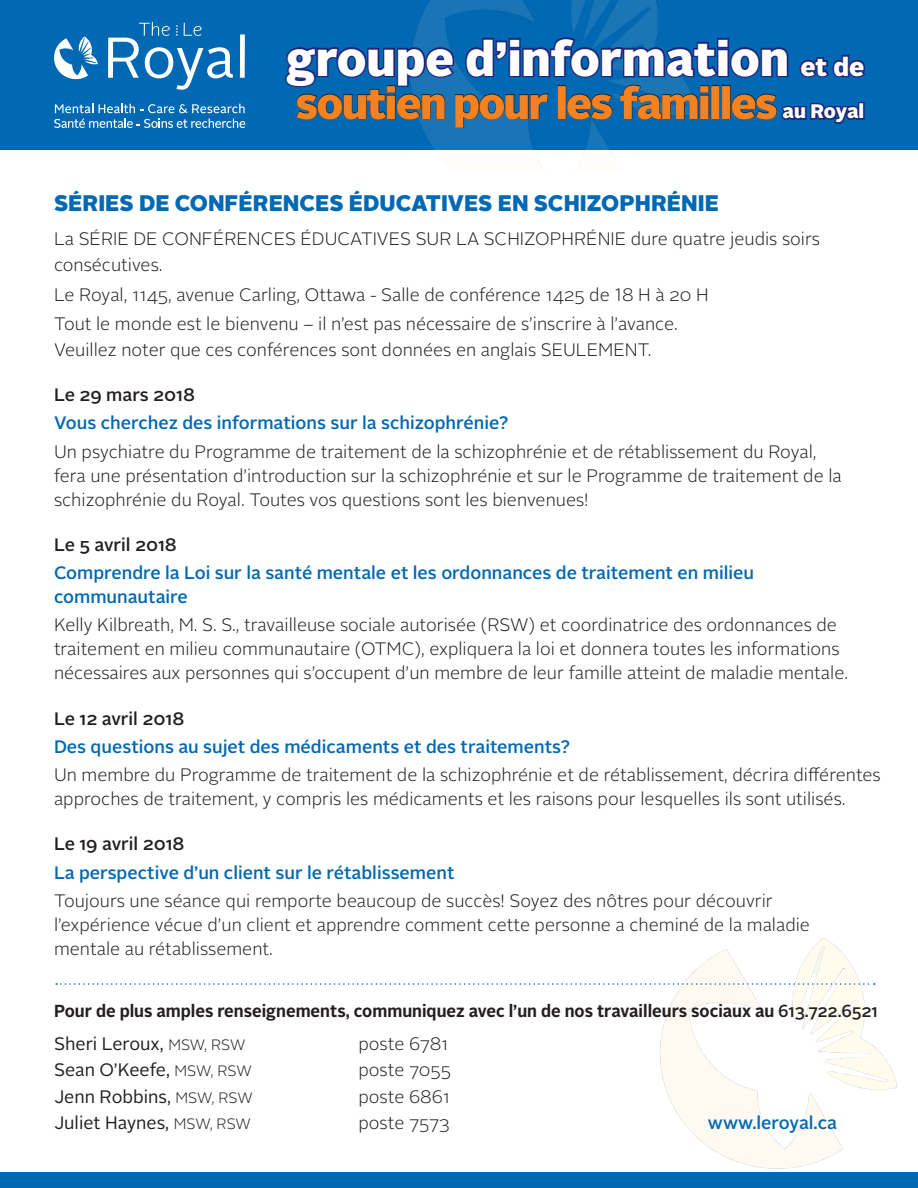
<style>
.page{position:relative;width:918px;height:1188px;background:#fff}
.page>*{position:absolute;margin:0;border:0;box-sizing:border-box;transform-origin:0 0}
.t1{font:900 48px "Alright Sans";color:#fff}
.t2{font:900 43.5px "Alright Sans";letter-spacing:-.04em;color:#f58220}
.t3{font:900 22.5px "Alright Sans";color:#0168b3}
.t4{font:900 19.5px "Alright Sans";letter-spacing:-.01em;color:#fff}
.t5{font:300 18px/24px "Alright Sans";color:#231f20}
.t6{font:500 18px/24px "Alright Sans";color:#0168b3}
.t7{font:18px "Alright Sans";color:#231f20}
.t8{font:500 18px "Alright Sans";letter-spacing:-.005em;color:#231f20}
.t9{font:700 17.4px "Alright Sans";color:#231f20;scale:.95 1}
.s1{font-size:25.5px}
.s2{font-weight:500}
.s3{font-weight:300;font-size:15px}
</style>
<div class="page">
<img style="left:660px;top:938px;width:237px;height:231px">
<svg style="left:56px;top:983px;width:819px;height:2px"></svg>
<div style="left:0;top:0;width:918px;height:149px;background:#0168b3"></div>
<svg style="left:54px;top:36px;width:44px;height:44px"></svg>
<div style="left:240px;top:34px;width:5px;height:44px;background:#fff"></div>
<svg style="left:108px;top:22px;width:125px;height:68px"></svg>
<svg style="left:54px;top:104px;width:191px;height:24px"></svg>
<img style="left:383px;top:0;width:339px;height:150px">
<svg style="left:285px;top:36px;width:580px;height:97px"></svg>
<div style="left:858px;top:102px;width:7px;height:18px;border:3px solid #1f2578"></div>
<div style="left:0;top:1172px;width:918px;height:16px;background:#0168b3"></div>
<p class="t1" style="left:287px;top:24px;width:579px">groupe d’information <span class="s1">et de</span></p>
<p class="t2" style="left:296px;top:72px;width:484px">soutien pour les familles</p>
<p class="t4" style="left:783px;top:97px;width:83px">au Royal</p>
<p class="t3" style="left:54px;top:187px;width:666px">SÉRIES DE CONFÉRENCES ÉDUCATIVES EN SCHIZOPHRÉNIE</p>
<p class="t5" style="left:54px;top:227px;width:767px;line-height:25.5px">La SÉRIE DE CONFÉRENCES ÉDUCATIVES SUR LA SCHIZOPHRÉNIE dure quatre jeudis soirs consécutives.</p>
<p class="t5" style="left:54px;top:283px;width:656px">Le Royal, 1145, avenue Carling, Ottawa - Salle de conférence 1425 de 18 H à 20 H</p>
<p class="t5" style="left:54px;top:312px;width:625px;line-height:25.5px">Tout le monde est le bienvenu – il n’est pas nécessaire de s’inscrire à l’avance.<br>Veuillez noter que ces conférences sont données en anglais SEULEMENT.</p>
<p class="t8" style="left:54px;top:382px;width:143px">Le 29 mars 2018</p>
<p class="t6" style="left:54px;top:411px;width:456px">Vous cherchez des informations sur la schizophrénie?</p>
<p class="t5" style="left:54px;top:440px;width:789px">Un psychiatre du Programme de traitement de la schizophrénie et de rétablissement du Royal, fera une présentation d’introduction sur la schizophrénie et sur le Programme de traitement de la schizophrénie du Royal. Toutes vos questions sont les bienvenues!</p>
<p class="t8" style="left:54px;top:532px;width:124px">Le 5 avril 2018</p>
<p class="t6" style="left:54px;top:561px;width:702px">Comprendre la Loi sur la santé mentale et les ordonnances de traitement en milieu communautaire</p>
<p class="t5" style="left:54px;top:614px;width:796px">Kelly Kilbreath, M. S. S., travailleuse sociale autorisée (RSW) et coordinatrice des ordonnances de traitement en milieu communautaire (OTMC), expliquera la loi et donnera toutes les informations nécessaires aux personnes qui s’occupent d’un membre de leur famille atteint de maladie mentale.</p>
<p class="t8" style="left:54px;top:706px;width:132px">Le 12 avril 2018</p>
<p class="t6" style="left:54px;top:735px;width:518px">Des questions au sujet des médicaments et des traitements?</p>
<p class="t5" style="left:54px;top:763px;width:828px">Un membre du Programme de traitement de la schizophrénie et de rétablissement, décrira différentes approches de traitement, y compris les médicaments et les raisons pour lesquelles ils sont utilisés.</p>
<p class="t8" style="left:54px;top:832px;width:132px">Le 19 avril 2018</p>
<p class="t6" style="left:54px;top:861px;width:402px">La perspective d’un client sur le rétablissement</p>
<p class="t5" style="left:54px;top:889px;width:758px">Toujours une séance qui remporte beaucoup de succès! Soyez des nôtres pour découvrir l’expérience vécue d’un client et apprendre comment cette personne a cheminé de la maladie mentale au rétablissement.</p>
<p class="t9" style="left:54px;top:999px;width:869px">Pour de plus amples renseignements, communiquez avec l’un de nos travailleurs sociaux au <span class="s2">613.722.6521</span></p>
<p class="t7" style="left:54px;top:1031px;width:193px">Sheri Leroux, <span class="s3">MSW, RSW</span></p>
<p class="t5" style="left:358px;top:1032px;width:92px">poste 6781</p>
<p class="t7" style="left:54px;top:1058px;width:199px">Sean O’Keefe, <span class="s3">MSW, RSW</span></p>
<p class="t5" style="left:358px;top:1058px;width:94px">poste 7055</p>
<p class="t7" style="left:54px;top:1084px;width:200px">Jenn Robbins, <span class="s3">MSW, RSW</span></p>
<p class="t5" style="left:358px;top:1085px;width:93px">poste 6861</p>
<p class="t7" style="left:54px;top:1111px;width:198px">Juliet Haynes, <span class="s3">MSW, RSW</span></p>
<p class="t5" style="left:358px;top:1111px;width:93px">poste 7573</p>
<p class="t6" style="left:708px;top:1111px;width:131px">www.leroyal.ca</p>
</div>
